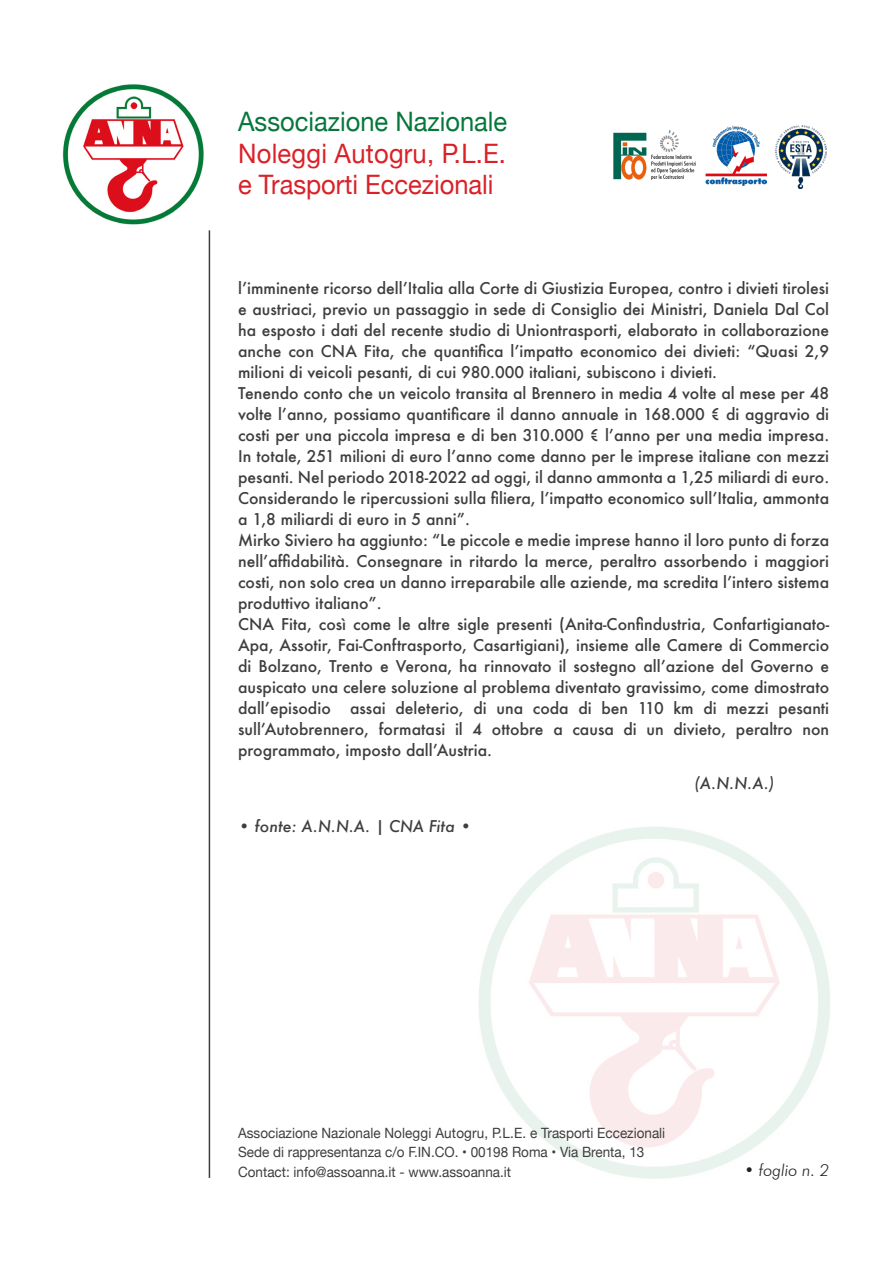
<style>
.page{position:relative;width:893px;height:1263px;background:#fff}
.page>*{position:absolute;margin:0;border:0;box-sizing:border-box;transform-origin:0 0}
.t1{font:26.85px "Helvetica Neue";color:#da2128;scale:.95 1}
.t2{font:26.85px "Helvetica Neue";color:#05773b;scale:.95 1}
.t3{font:italic 300 16.5px "Futura BT";color:#231f20}
.t4{font:500 15.75px/21px "Futura";color:#3e3e3f;text-align:justify}
.t5{font:italic 500 15.75px "Futura";color:#3e3e3f}
.t6{font:14.1px "Helvetica Neue";color:#3e3e3f;scale:.95 1}
</style>
<div class="page">
<img style="left:478px;top:827px;width:352px;height:352px">
<img style="left:63px;top:84px;width:141px;height:141px">
<hr style="left:209px;top:230px;width:1px;height:948px;background:#3e3e3f">
<img style="left:613px;top:130px;width:82px;height:50px">
<img style="left:706px;top:125px;width:61px;height:61px">
<img style="left:776px;top:126px;width:50px;height:63px">
<p class="t2" style="left:238px;top:102px;width:285px">Associazione Nazionale</p>
<p class="t1" style="left:238px;top:134px;width:283px">Noleggi Autogru, P.L.E.</p>
<p class="t1" style="left:238px;top:165px;width:270px">e Trasporti Eccezionali</p>
<p class="t4" style="left:238px;top:277px;width:593px">l’imminente ricorso dell’Italia alla Corte di Giustizia Europea, contro i divieti tirolesi e austriaci, previo un passaggio in sede di Consiglio dei Ministri, Daniela Dal Col ha esposto i dati del recente studio di Uniontrasporti, elaborato in collaborazione anche con CNA Fita, che quantifica l’impatto economico dei divieti: “Quasi 2,9 milioni di veicoli pesanti, di cui 980.000 italiani, subiscono i divieti.</p>
<p class="t4" style="left:238px;top:382px;width:593px">Tenendo conto che un veicolo transita al Brennero in media 4 volte al mese per 48 volte l’anno, possiamo quantificare il danno annuale in 168.000 € di aggravio di costi per una piccola impresa e di ben 310.000 € l’anno per una media impresa.<br>In totale, 251 milioni di euro l’anno come danno per le imprese italiane con mezzi pesanti. Nel periodo 2018-2022 ad oggi, il danno ammonta a 1,25 miliardi di euro.<br>Considerando le ripercussioni sulla filiera, l’impatto economico sull’Italia, ammonta a 1,8 miliardi di euro in 5 anni”.</p>
<p class="t4" style="left:238px;top:529px;width:593px">Mirko Siviero ha aggiunto: “Le piccole e medie imprese hanno il loro punto di forza nell’affidabilità. Consegnare in ritardo la merce, peraltro assorbendo i maggiori costi, non solo crea un danno irreparabile alle aziende, ma scredita l’intero sistema produttivo italiano”.</p>
<p class="t4" style="left:238px;top:613px;width:593px">CNA Fita, così come le altre sigle presenti (Anita-Confindustria, Confartigianato-Apa, Assotir, Fai-Conftrasporto, Casartigiani), insieme alle Camere di Commercio di Bolzano, Trento e Verona, ha rinnovato il sostegno all’azione del Governo e auspicato una celere soluzione al problema diventato gravissimo, come dimostrato dall’episodio assai deleterio, di una coda di ben 110 km di mezzi pesanti sull’Autobrennero, formatasi il 4 ottobre a causa di un divieto, peraltro non programmato, imposto dall’Austria.</p>
<p class="t5" style="left:694px;top:773px;width:81px">(A.N.N.A.)</p>
<p class="t5" style="left:238px;top:815px;width:235px">• fonte: A.N.N.A. | CNA Fita •</p>
<p class="t6" style="left:238px;top:1122px;width:451px">Associazione Nazionale Noleggi Autogru, P.L.E. e Trasporti Eccezionali</p>
<p class="t6" style="left:238px;top:1142px;width:429px">Sede di rappresentanza c/o F.IN.CO. • 00198 Roma • Via Brenta, 13</p>
<p class="t6" style="left:238px;top:1161px;width:289px">Contact: info@assoanna.it - www.assoanna.it</p>
<p class="t3" style="left:745px;top:1160px;width:86px">• foglio n. 2</p>
</div>
